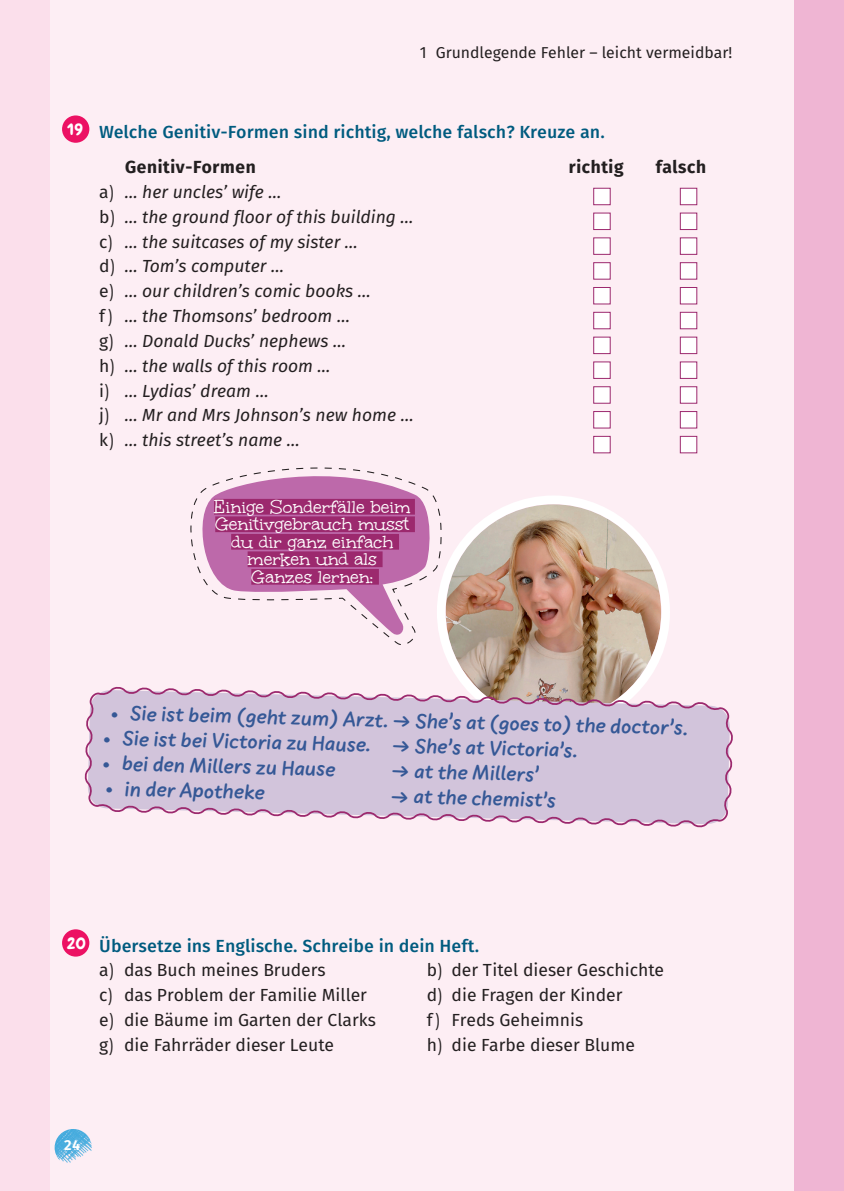
<style>
.page{position:relative;width:844px;height:1191px;background:#fff}
.page>*{position:absolute;margin:0;border:0;box-sizing:border-box;transform-origin:0 0}
.t1{font:700 21px "bs Jannis Hand 1";color:#355896}
.t2{font:19.25px/17.5px "bs Cubay Display 1";color:#fff;text-align:center}
.t3{font:italic 17.5px/24.8px "bs Faris Sans 1";color:#231f20}
.t4{font:17.5px "bs Faris Sans 1";color:#231f20}
.t5{font:600 17.5px "bs Faris Sans 1";color:#005b7f}
.t6{font:700 17.5px "bs Faris Sans 1";color:#231f20}
.t7{font:17.5px "bs Rowel Display 1";color:#fff}
.t8{font:15.75px "bs Faris Sans 1";color:#231f20}
.t9{font:700 14px "bs Faris Sans 1";color:#fff}
.s1{font-style:normal}
</style>
<div class="page">
<div style="left:0;top:0;width:843px;height:1191px;background:#fdeef4"></div>
<div style="left:0;top:0;width:50px;height:1191px;background:#fbdfeb"></div>
<div style="left:794px;top:0;width:49px;height:1191px;background:#efb5d3"></div>
<img style="left:55px;top:1129px;width:37px;height:34px">
<div style="left:593px;top:188px;width:17px;height:17px;background:#fff;border:1px solid #9c296e"></div>
<div style="left:679px;top:188px;width:18px;height:17px;background:#fff;border:1px solid #9c296e"></div>
<div style="left:593px;top:213px;width:17px;height:17px;background:#fff;border:1px solid #9c296e"></div>
<div style="left:679px;top:213px;width:18px;height:17px;background:#fff;border:1px solid #9c296e"></div>
<div style="left:593px;top:237px;width:17px;height:18px;background:#fff;border:1px solid #9c296e"></div>
<div style="left:679px;top:237px;width:18px;height:18px;background:#fff;border:1px solid #9c296e"></div>
<div style="left:593px;top:262px;width:17px;height:18px;background:#fff;border:1px solid #9c296e"></div>
<div style="left:679px;top:262px;width:18px;height:18px;background:#fff;border:1px solid #9c296e"></div>
<div style="left:593px;top:287px;width:17px;height:17px;background:#fff;border:1px solid #9c296e"></div>
<div style="left:679px;top:287px;width:18px;height:17px;background:#fff;border:1px solid #9c296e"></div>
<div style="left:593px;top:312px;width:17px;height:17px;background:#fff;border:1px solid #9c296e"></div>
<div style="left:679px;top:312px;width:18px;height:17px;background:#fff;border:1px solid #9c296e"></div>
<div style="left:593px;top:337px;width:17px;height:17px;background:#fff;border:1px solid #9c296e"></div>
<div style="left:679px;top:337px;width:18px;height:17px;background:#fff;border:1px solid #9c296e"></div>
<div style="left:593px;top:361px;width:17px;height:18px;background:#fff;border:1px solid #9c296e"></div>
<div style="left:679px;top:361px;width:18px;height:18px;background:#fff;border:1px solid #9c296e"></div>
<div style="left:593px;top:386px;width:17px;height:18px;background:#fff;border:1px solid #9c296e"></div>
<div style="left:679px;top:386px;width:18px;height:18px;background:#fff;border:1px solid #9c296e"></div>
<div style="left:593px;top:411px;width:17px;height:17px;background:#fff;border:1px solid #9c296e"></div>
<div style="left:679px;top:411px;width:18px;height:17px;background:#fff;border:1px solid #9c296e"></div>
<div style="left:593px;top:436px;width:17px;height:17px;background:#fff;border:1px solid #9c296e"></div>
<div style="left:679px;top:436px;width:18px;height:17px;background:#fff;border:1px solid #9c296e"></div>
<div style="left:62px;top:115px;width:27px;height:28px;background:#ec1163;border-radius:50%"></div>
<div style="left:62px;top:929px;width:27px;height:27px;background:#ec1163;border-radius:50%"></div>
<div style="left:441px;top:500px;width:224px;height:224px;background:#fff;border-radius:50%"></div>
<img style="left:445px;top:504px;width:216px;height:216px;border-radius:108px">
<div style="left:437px;top:495px;width:232px;height:233px;border:9px solid #fff;border-radius:50%"></div>
<svg style="left:84px;top:684px;width:649px;height:144px;background:#d5c4d8"></svg>
<svg style="left:190px;top:498px;width:253px;height:147px"></svg>
<svg style="left:192px;top:467px;width:243px;height:171px"></svg>
<div style="left:214px;top:499px;width:201px;height:15px;background:#9c296e"></div>
<div style="left:215px;top:516px;width:200px;height:16px;background:#9c296e"></div>
<div style="left:231px;top:534px;width:168px;height:15px;background:#9c296e"></div>
<div style="left:247px;top:551px;width:135px;height:16px;background:#9c296e"></div>
<div style="left:251px;top:569px;width:128px;height:15px;background:#9c296e"></div>
<p class="t8" style="left:419px;top:41px;width:314px">1 Grundlegende Fehler – leicht vermeidbar!</p>
<p class="t7" style="left:67px;top:119px;width:18px">19</p>
<p class="t5" style="left:99px;top:119px;width:507px">Welche Genitiv-Formen sind richtig, welche falsch? Kreuze an.</p>
<p class="t6" style="left:125px;top:155px;width:133px">Genitiv-Formen</p>
<p class="t6" style="left:568px;top:155px;width:57px">richtig</p>
<p class="t6" style="left:655px;top:155px;width:53px">falsch</p>
<p class="t3" style="left:99px;top:180px;width:316px"><span class="s1">a)</span> … her uncles’ wife …<br><span class="s1">b)</span> … the ground floor of this building … <span class="s1">c)</span> … the suitcases of my sister …<br><span class="s1">d)</span> … Tom’s computer …<br><span class="s1">e)</span> … our children’s comic books …<br><span class="s1">f)</span> … the Thomsons’ bedroom …<br><span class="s1">g)</span> … Donald Ducks’ nephews …<br><span class="s1">h)</span> … the walls of this room …<br><span class="s1">i)</span> … Lydias’ dream …<br><span class="s1">j)</span> … Mr and Mrs Johnson’s new home … <span class="s1">k)</span> … this street’s name …</p>
<p class="t2" style="left:214px;top:498px;width:198px">Einige Sonderfälle beim<br>Genitivgebrauch musst du dir ganz einfach merken und als<br>Ganzes lernen:</p>
<p class="t1" style="left:110px;top:702px;width:579px;rotate:1deg">• Sie ist beim (geht zum) Arzt. → She’s at (goes to) the doctor’s.</p>
<p class="t1" style="left:103px;top:726px;width:477px;rotate:1deg">• Sie ist bei Victoria zu Hause. → She’s at Victoria’s.</p>
<p class="t1" style="left:102px;top:750px;width:235px;rotate:1deg">• bei den Millers zu Hause</p>
<p class="t1" style="left:391px;top:757px;width:151px;rotate:1deg">→ at the Millers’</p>
<p class="t1" style="left:105px;top:775px;width:162px;rotate:1deg">• in der Apotheke</p>
<p class="t1" style="left:390px;top:783px;width:168px;rotate:1deg">→ at the chemist’s</p>
<p class="t7" style="left:67px;top:933px;width:21px">20</p>
<p class="t5" style="left:99px;top:933px;width:381px">Übersetze ins Englische. Schreibe in dein Heft.</p>
<p class="t4" style="left:99px;top:958px;width:228px">a) das Buch meines Bruders</p>
<p class="t4" style="left:426px;top:958px;width:239px">b) der Titel dieser Geschichte</p>
<p class="t4" style="left:99px;top:983px;width:269px">c) das Problem der Familie Miller</p>
<p class="t4" style="left:426px;top:983px;width:197px">d) die Fragen der Kinder</p>
<p class="t4" style="left:99px;top:1007px;width:278px">e) die Bäume im Garten der Clarks</p>
<p class="t4" style="left:426px;top:1007px;width:158px">f) Freds Geheimnis</p>
<p class="t4" style="left:99px;top:1032px;width:236px">g) die Fahrräder dieser Leute</p>
<p class="t4" style="left:426px;top:1032px;width:210px">h) die Farbe dieser Blume</p>
<p class="t9" style="left:64px;top:1134px;width:18px">24</p>
</div>
